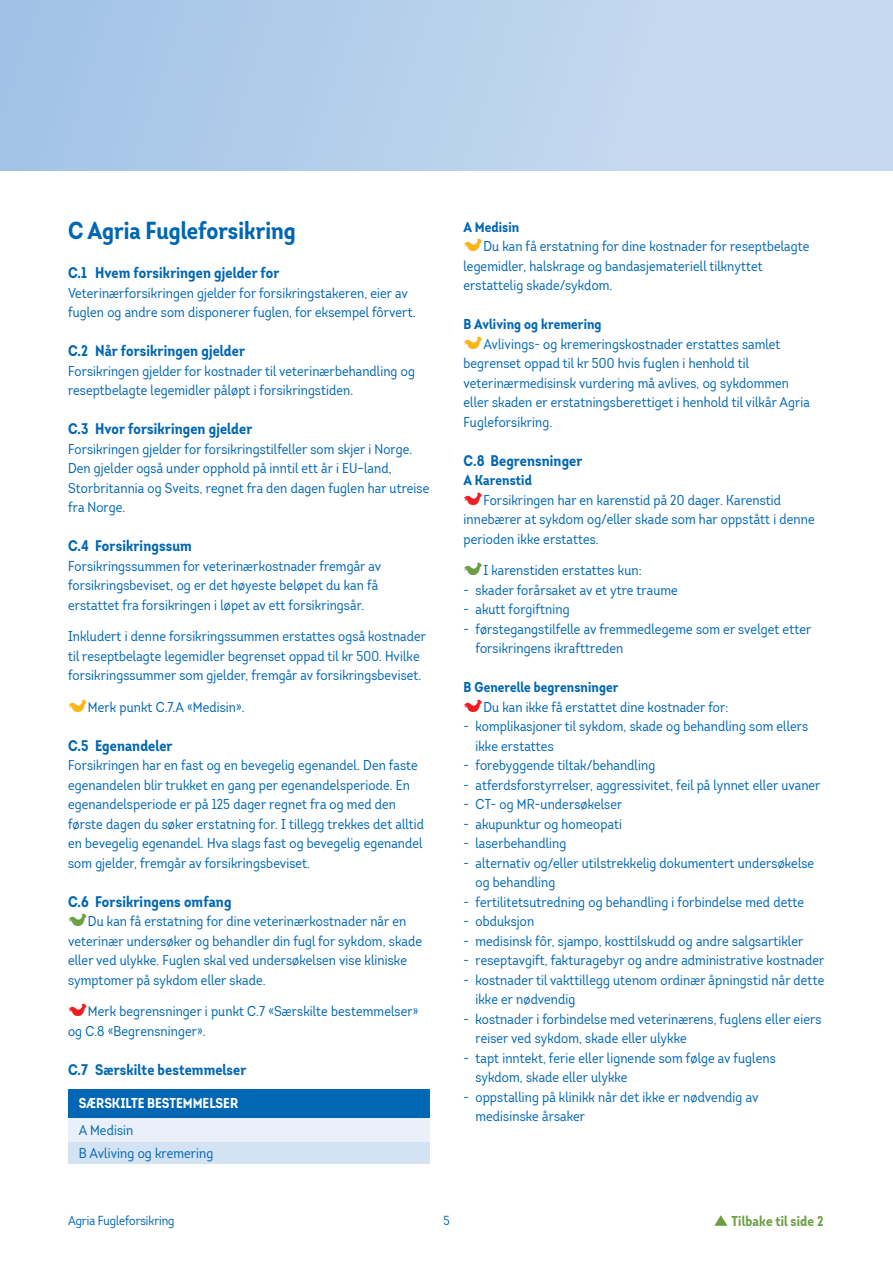
<style>
.page{position:relative;width:893px;height:1263px;background:#fff}
.page>*{position:absolute;margin:0;border:0;box-sizing:border-box;transform-origin:0 0}
.t1{font:700 24px "Intro Cond";color:#0166b3}
.t2{font:700 15px "Intro Cond";letter-spacing:.01em;color:#0166b3}
.t3{font:13.95px/19.5px "Intro Cond";letter-spacing:.01em;color:#0166b3}
.t4{font:700 13.95px "Intro Cond";color:#fff}
.t5{font:700 13.95px "Intro Cond";letter-spacing:.01em;color:#6c9e44}
.t6{font:12.75px "Intro Cond";color:#0166b3}
.s1{font-family:"Djuranfanger";font-size:21px;color:#fbb416}
.s2{font-family:"Djuranfanger";font-size:21px;color:#6c9e44}
.s3{font-family:"Djuranfanger";font-size:21px;color:#ee1d23}
.s4{font-weight:700}
</style>
<div class="page">
<div style="left:0;top:0;width:893px;height:170px;background:linear-gradient(to right,#a3c3e6,#cdddf2)"></div>
<svg style="left:714px;top:1215px;width:14px;height:11px"></svg>
<div style="left:68px;top:1089px;width:361px;height:29px;background:#0166b3"></div>
<div style="left:68px;top:1118px;width:361px;height:24px;background:#e9f0f9"></div>
<div style="left:68px;top:1142px;width:361px;height:22px;background:#d4e3f4"></div>
<h1 class="t1" style="left:68px;top:215px;width:229px">C Agria Fugleforsikring</h1>
<p class="t2" style="left:68px;top:263px;width:213px">C.1 Hvem forsikringen gjelder for</p>
<p class="t3" style="left:68px;top:283px;width:349px">Veterinærforsikringen gjelder for forsikringstakeren, eier av fuglen og andre som disponerer fuglen, for eksempel fôrvert.</p>
<p class="t2" style="left:68px;top:341px;width:179px">C.2 Når forsikringen gjelder</p>
<p class="t3" style="left:68px;top:361px;width:348px">Forsikringen gjelder for kostnader til veterinærbehandling og reseptbelagte legemidler påløpt i forsikringstiden.</p>
<p class="t2" style="left:68px;top:419px;width:186px">C.3 Hvor forsikringen gjelder</p>
<p class="t3" style="left:68px;top:439px;width:363px">Forsikringen gjelder for forsikringstilfeller som skjer i Norge.<br>Den gjelder også under opphold på inntil ett år i EU–land, Storbritannia og Sveits, regnet fra den dagen fuglen har utreise fra Norge.</p>
<p class="t2" style="left:68px;top:536px;width:125px">C.4 Forsikringssum</p>
<p class="t3" style="left:68px;top:556px;width:315px">Forsikringssummen for veterinærkostnader fremgår av forsikringsbeviset, og er det høyeste beløpet du kan få erstattet fra forsikringen i løpet av ett forsikringsår.</p>
<p class="t3" style="left:68px;top:626px;width:360px">Inkludert i denne forsikringssummen erstattes også kostnader til reseptbelagte legemidler begrenset oppad til kr 500. Hvilke forsikringssummer som gjelder, fremgår av forsikringsbeviset.</p>
<p class="t3" style="left:68px;top:697px;width:178px"><span class="s1">G</span>Merk punkt C.7.A «Medisin».</p>
<p class="t2" style="left:68px;top:736px;width:106px">C.5 Egenandeler</p>
<p class="t3" style="left:68px;top:755px;width:358px">Forsikringen har en fast og en bevegelig egenandel. Den faste egenandelen blir trukket en gang per egenandelsperiode. En egenandelsperiode er på 125 dager regnet fra og med den første dagen du søker erstatning for. I tillegg trekkes det alltid en bevegelig egenandel. Hva slags fast og bevegelig egenandel som gjelder, fremgår av forsikringsbeviset.</p>
<p class="t2" style="left:68px;top:892px;width:165px">C.6 Forsikringens omfang</p>
<p class="t3" style="left:68px;top:911px;width:355px"><span class="s2">G</span>Du kan få erstatning for dine veterinærkostnader når en veterinær undersøker og behandler din fugl for sykdom, skade eller ved ulykke. Fuglen skal ved undersøkelsen vise kliniske symptomer på sykdom eller skade.</p>
<p class="t3" style="left:68px;top:1001px;width:352px"><span class="s3">G</span>Merk begrensninger i punkt C.7 «Særskilte bestemmelser» og C.8 «Begrensninger».</p>
<p class="t2" style="left:68px;top:1060px;width:180px">C.7 Særskilte bestemmelser</p>
<p class="t4" style="left:79px;top:1095px;width:161px">SÆRSKILTE BESTEMMELSER</p>
<p class="t3" style="left:79px;top:1119px;width:136px;line-height:22.6px">A Medisin<br>B Avliving og kremering</p>
<p class="t3" style="left:463px;top:217px;width:347px"><span class="s4">A Medisin<br></span><span class="s1">G</span>Du kan få erstatning for dine kostnader for reseptbelagte legemidler, halskrage og bandasjemateriell tilknyttet erstattelig skade/sykdom.</p>
<p class="t3" style="left:463px;top:314px;width:348px"><span class="s4">B Avliving og kremering<br></span><span class="s1">G</span>Avlivings- og kremeringskostnader erstattes samlet begrenset oppad til kr 500 hvis fuglen i henhold til veterinærmedisinsk vurdering må avlives, og sykdommen eller skaden er erstatningsberettiget i henhold til vilkår Agria Fugleforsikring.</p>
<p class="t2" style="left:463px;top:451px;width:120px">C.8 Begrensninger</p>
<p class="t3" style="left:463px;top:470px;width:353px"><span class="s4">A Karenstid<br></span><span class="s3">G</span>Forsikringen har en karenstid på 20 dager. Karenstid innebærer at sykdom og/eller skade som har oppstått i denne perioden ikke erstattes.</p>
<p class="t3" style="left:463px;top:560px;width:180px"><span class="s2">G</span>I karenstiden erstattes kun:</p>
<p class="t3" style="left:463px;top:580px;width:216px">- skader forårsaket av et ytre traume</p>
<p class="t3" style="left:463px;top:599px;width:108px">- akutt forgiftning</p>
<p class="t3" style="left:475px;top:619px;width:337px;text-indent:-12px">- førstegangstilfelle av fremmedlegeme som er svelget etter forsikringens ikrafttreden</p>
<p class="t3" style="left:463px;top:677px;width:266px"><span class="s4">B Generelle begrensninger<br></span><span class="s3">G</span>Du kan ikke få erstattet dine kostnader for:</p>
<p class="t3" style="left:475px;top:716px;width:334px;text-indent:-12px">- komplikasjoner til sykdom, skade og behandling som ellers ikke erstattes</p>
<p class="t3" style="left:463px;top:755px;width:193px">- forebyggende tiltak/behandling</p>
<p class="t3" style="left:463px;top:775px;width:359px">- atferdsforstyrrelser, aggressivitet, feil på lynnet eller uvaner</p>
<p class="t3" style="left:463px;top:794px;width:160px">- CT- og MR-undersøkelser</p>
<p class="t3" style="left:463px;top:814px;width:160px">- akupunktur og homeopati</p>
<p class="t3" style="left:463px;top:833px;width:104px">- laserbehandling</p>
<p class="t3" style="left:475px;top:853px;width:340px;text-indent:-12px">- alternativ og/eller utilstrekkelig dokumentert undersøkelse og behandling</p>
<p class="t3" style="left:463px;top:892px;width:342px">- fertilitetsutredning og behandling i forbindelse med dette</p>
<p class="t3" style="left:463px;top:911px;width:72px">- obduksjon</p>
<p class="t3" style="left:463px;top:931px;width:341px">- medisinsk fôr, sjampo, kosttilskudd og andre salgsartikler</p>
<p class="t3" style="left:463px;top:950px;width:362px">- reseptavgift, fakturagebyr og andre administrative kostnader</p>
<p class="t3" style="left:475px;top:970px;width:350px;text-indent:-12px">- kostnader til vakttillegg utenom ordinær åpningstid når dette ikke er nødvendig</p>
<p class="t3" style="left:475px;top:1009px;width:347px;text-indent:-12px">- kostnader i forbindelse med veterinærens, fuglens eller eiers reiser ved sykdom, skade eller ulykke</p>
<p class="t3" style="left:475px;top:1048px;width:302px;text-indent:-12px">- tapt inntekt, ferie eller lignende som følge av fuglens sykdom, skade eller ulykke</p>
<p class="t3" style="left:475px;top:1087px;width:284px;text-indent:-12px">- oppstalling på klinikk når det ikke er nødvendig av medisinske årsaker</p>
<p class="t6" style="left:68px;top:1212px;width:108px">Agria Fugleforsikring</p>
<p class="t6" style="left:443px;top:1212px;width:8px">5</p>
<p class="t5" style="left:732px;top:1212px;width:93px">Tilbake til side 2</p>
</div>
